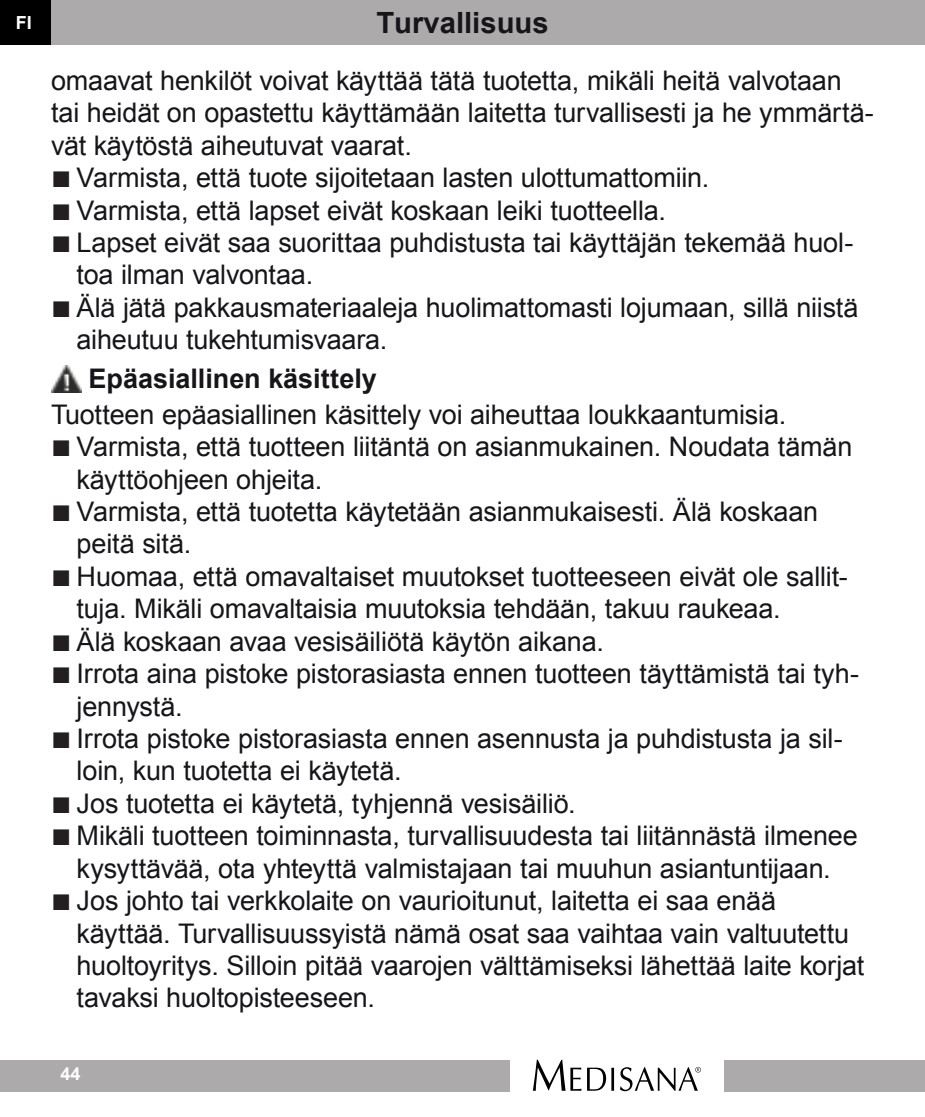
<style>
.page{position:relative;width:925px;height:1117px;background:#fff}
.page>*{position:absolute;margin:0;border:0;box-sizing:border-box;transform-origin:0 0}
.t1{font:700 29.25px "Arial";color:#17151a}
.t2{font:27px/32.4px "Arial";letter-spacing:-.005em;color:#17151a}
.t3{font:700 27px "Arial";color:#17151a}
.t4{font:700 18px "Arial";color:#fff}
.s1{font-size:33.75px;color:#231f20}
</style>
<div class="page">
<div style="left:0;top:0;width:925px;height:45px;background:#adaaab"></div>
<div style="left:0;top:0;width:51px;height:45px;background:#000"></div>
<div style="left:724px;top:1059px;width:201px;height:32px;background:#adaaab"></div>
<div style="left:0;top:1059px;width:509px;height:32px;background:#adaaab"></div>
<svg style="left:533px;top:1059px;width:48px;height:31px"></svg>
<svg style="left:587px;top:1067px;width:27px;height:23px"></svg>
<svg style="left:620px;top:1066px;width:81px;height:24px"></svg>
<img style="left:51px;top:365px;width:31px;height:27px">
<p class="t4" style="left:16px;top:16px;width:18px">FI</p>
<p class="t1" style="left:376px;top:12px;width:174px">Turvallisuus</p>
<p class="t2" style="left:51px;top:66px;width:824px">omaavat henkilöt voivat käyttää tätä tuotetta, mikäli heitä valvotaan tai heidät on opastettu käyttämään laitetta turvallisesti ja he ymmärtä&shy;vät käytöstä aiheutuvat vaarat.</p>
<p class="t2" style="left:51px;top:164px;width:660px"><span class="s1">■</span> Varmista, että tuote sijoitetaan lasten ulottumattomiin.</p>
<p class="t2" style="left:51px;top:196px;width:616px"><span class="s1">■</span> Varmista, että lapset eivät koskaan leiki tuotteella.</p>
<p class="t2" style="left:77px;top:228px;width:778px;text-indent:-26px"><span class="s1">■</span> Lapset eivät saa suorittaa puhdistusta tai käyttäjän tekemää huol&shy;toa ilman valvontaa.</p>
<p class="t2" style="left:77px;top:293px;width:783px;text-indent:-26px"><span class="s1">■</span> Älä jätä pakkausmateriaaleja huolimattomasti lojumaan, sillä niistä aiheutuu tukehtumisvaara.</p>
<p class="t3" style="left:89px;top:368px;width:290px">Epäasiallinen käsittely</p>
<p class="t2" style="left:51px;top:400px;width:737px">Tuotteen epäasiallinen käsittely voi aiheuttaa loukkaantumisia.</p>
<p class="t2" style="left:77px;top:432px;width:777px;text-indent:-26px"><span class="s1">■</span> Varmista, että tuotteen liitäntä on asianmukainen. Noudata tämän käyttöohjeen ohjeita.</p>
<p class="t2" style="left:77px;top:497px;width:743px;text-indent:-26px"><span class="s1">■</span> Varmista, että tuotetta käytetään asianmukaisesti. Älä koskaan peitä sitä.</p>
<p class="t2" style="left:77px;top:562px;width:773px;text-indent:-26px"><span class="s1">■</span> Huomaa, että omavaltaiset muutokset tuotteeseen eivät ole sallit&shy;tuja. Mikäli omavaltaisia muutoksia tehdään, takuu raukeaa.</p>
<p class="t2" style="left:51px;top:627px;width:554px"><span class="s1">■</span> Älä koskaan avaa vesisäiliötä käytön aikana.</p>
<p class="t2" style="left:77px;top:659px;width:784px;text-indent:-26px"><span class="s1">■</span> Irrota aina pistoke pistorasiasta ennen tuotteen täyttämistä tai tyh&shy;jennystä.</p>
<p class="t2" style="left:77px;top:724px;width:768px;text-indent:-26px"><span class="s1">■</span> Irrota pistoke pistorasiasta ennen asennusta ja puhdistusta ja sil&shy;loin, kun tuotetta ei käytetä.</p>
<p class="t2" style="left:51px;top:789px;width:526px"><span class="s1">■</span> Jos tuotetta ei käytetä, tyhjennä vesisäiliö.</p>
<p class="t2" style="left:51px;top:821px;width:808px;text-align:center"><span class="s1">■</span> Mikäli tuotteen toiminnasta, turvallisuudesta tai liitännästä ilmenee kysyttävää, ota yhteyttä valmistajaan tai muuhun asiantuntijaan.</p>
<p class="t2" style="left:77px;top:886px;width:789px;text-indent:-26px"><span class="s1">■</span> Jos johto tai verkkolaite on vaurioitunut, laitetta ei saa enää käyttää. Turvallisuussyistä nämä osat saa vaihtaa vain valtuutettu huoltoyritys. Silloin pitää vaarojen välttämiseksi lähettää laite korjat tavaksi huoltopisteeseen.</p>
<p class="t4" style="left:60px;top:1067px;width:22px">44</p>
</div>
